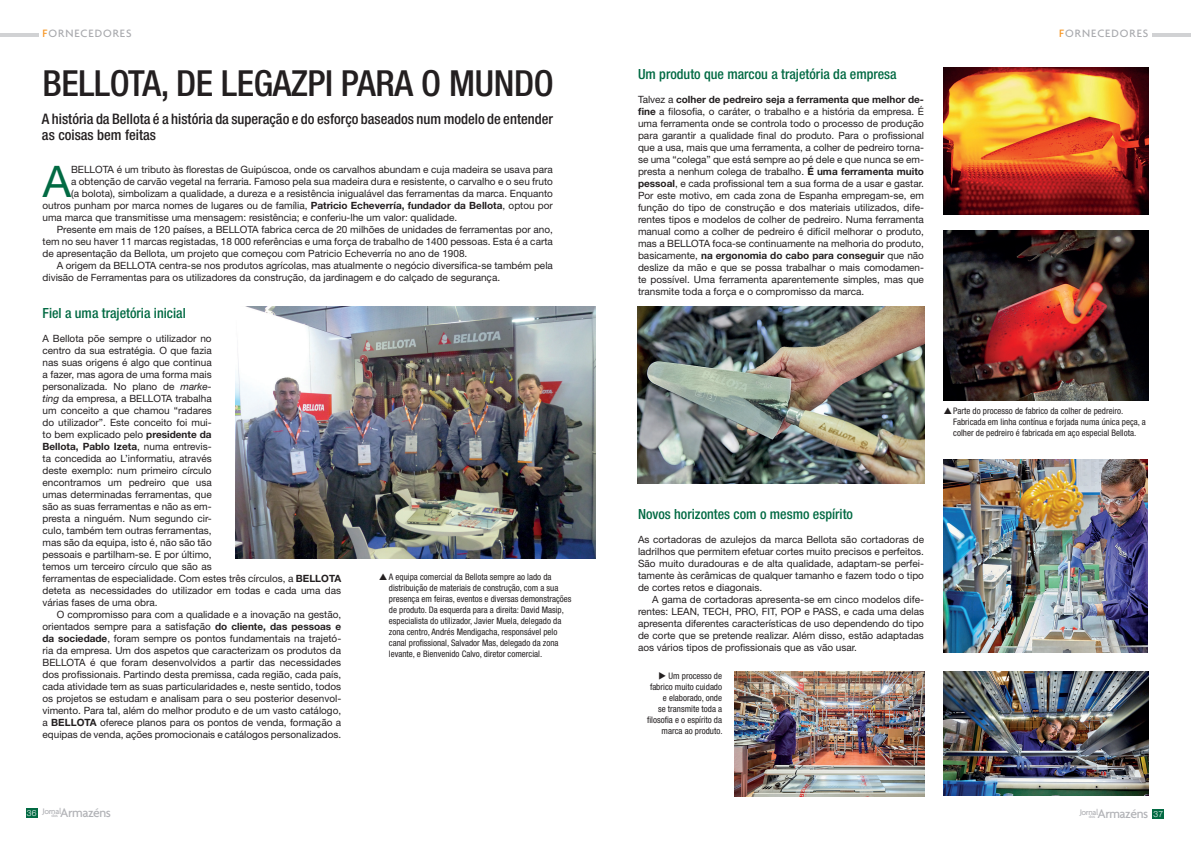
<style>
.page{position:relative;width:1191px;height:842px;background:#fff}
.page>*{position:absolute;margin:0;border:0;box-sizing:border-box;transform-origin:0 0}
.t1{font:43.6px "Helvetica Neue";color:#026a43}
._00_Titulo_1_proveid{font:500 condensed 36px "Helvetica Neue";letter-spacing:-.01em;color:#231f20}
.t2{font:500 condensed 14.5px/16px "Helvetica Neue";color:#231f20}
._01_Sub_Titulo_1_mag{font:500 condensed 14px "Helvetica Neue";color:#026a43}
.t3{font:500 13.6px "Agenda";letter-spacing:-.035em;color:#b2b3b7}
.t4{font:500 11.5px "Agenda";letter-spacing:.08em;color:#a8a9ad}
.t5{font:10px/12px "Helvetica Neue";color:#231f20;text-align:justify}
.t6{font:condensed 9px/11px "Helvetica Neue";color:#231f20}
.t7{font:500 8.7px "Agenda";letter-spacing:-.04em;color:#b2b3b7}
.t8{font:300 8.5px "Helvetica Neue";color:#fff}
.t9{font:500 4.7px "Agenda";letter-spacing:-.04em;color:#b2b3b7}
.s1{color:#f7931d}
.s2{font-weight:700}
.s3{font-style:italic}
</style>
<div class="page">
<hr style="left:0;top:33px;width:39px;height:4px;background:#d1d2d4">
<hr style="left:1152px;top:33px;width:39px;height:4px;background:#d1d2d4">
<div style="left:26px;top:808px;width:11px;height:10px;background:#026a43"></div>
<div style="left:1152px;top:809px;width:12px;height:10px;background:#026a43"></div>
<img style="left:236px;top:307px;width:359px;height:252px">
<img style="left:943px;top:68px;width:205px;height:146px">
<img style="left:943px;top:230px;width:205px;height:170px">
<img style="left:637px;top:307px;width:287px;height:177px">
<img style="left:734px;top:671px;width:190px;height:126px">
<img style="left:943px;top:460px;width:205px;height:192px">
<img style="left:943px;top:671px;width:205px;height:125px">
<p class="t4" style="left:43px;top:26px;width:91px"><span class="s1">F</span>ORNECEDORES</p>
<p class="t4" style="left:1059px;top:26px;width:91px"><span class="s1">F</span>ORNECEDORES</p>
<p class="_00_Titulo_1_proveid" style="left:43px;top:62px;width:513px">BELLOTA, DE LEGAZPI PARA O MUNDO</p>
<p class="t2" style="left:42px;top:111px;width:512px">A história da Bellota é a história da superação e do esforço baseados num modelo de entender as coisas bem feitas</p>
<p class="t1" style="left:43px;top:155px;width:30px">A</p>
<p class="t5" style="left:71px;top:163px;width:483px">BELLOTA é um tributo às florestas de Guipúscoa, onde os carvalhos abundam e cuja madeira se usava para</p>
<p class="t5" style="left:71px;top:175px;width:483px">a obtenção de carvão vegetal na ferraria. Famoso pela sua madeira dura e resistente, o carvalho e o seu fruto</p>
<p class="t5" style="left:71px;top:187px;width:483px">(a bolota), simbolizam a qualidade, a dureza e a resistência inigualável das ferramentas da marca. Enquanto</p>
<p class="t5" style="left:43px;top:199px;width:512px">outros punham por marca nomes de lugares ou de família, <span class="s2">Patricio Echeverría, fundador da Bellota</span>, optou por</p>
<p class="t5" style="left:43px;top:211px;width:416px">uma marca que transmitisse uma mensagem: resistência; e conferiu-lhe um valor: qualidade.</p>
<p class="t5" style="left:43px;top:223px;width:512px;text-indent:14px">Presente em mais de 120 países, a BELLOTA fabrica cerca de 20 milhões de unidades de ferramentas por ano, tem no seu haver 11 marcas registadas, 18 000 referências e uma força de trabalho de 1400 pessoas. Esta é a carta de apresentação da Bellota, um projeto que começou com Patricio Echeverría no ano de 1908.</p>
<p class="t5" style="left:43px;top:259px;width:512px;text-indent:14px">A origem da BELLOTA centra-se nos produtos agrícolas, mas atualmente o negócio diversifica-se também pela divisão de Ferramentas para os utilizadores da construção, da jardinagem e do calçado de segurança.</p>
<p class="_01_Sub_Titulo_1_mag" style="left:43px;top:304px;width:145px">Fiel a uma trajetória inicial</p>
<p class="t5" style="left:43px;top:332px;width:300px;text-align:left">A Bellota põe sempre o utilizador no<br>centro da sua estratégia. O que fazia<br>nas suas origens é algo que continua<br>a fazer, mas agora de uma forma mais<br>personalizada. No plano de <span class="s3">marke-<br>ting</span> da empresa, a BELLOTA trabalha<br>um conceito a que chamou “radares<br>do utilizador”. Este conceito foi mui-<br>to bem explicado pelo <span class="s2">presidente da<br>Bellota, Pablo Izeta</span>, numa entrevis-<br>ta concedida ao L’informatiu, através<br>deste exemplo: num primeiro círculo<br>encontramos um pedreiro que usa<br>umas determinadas ferramentas, que<br>são as suas ferramentas e não as em-<br>presta a ninguém. Num segundo cir-<br>culo, também tem outras ferramentas,<br>mas são da equipa, isto é, não são tão<br>pessoais e partilham-se. E por último,<br>temos um terceiro círculo que são as<br>ferramentas de especialidade. Com estes três círculos, a <span class="s2">BELLOTA </span>deteta as necessidades do utilizador em todas e cada uma das várias fases de uma obra.</p>
<p class="t5" style="left:43px;top:608px;width:300px;text-indent:14px">O compromisso para com a qualidade e a inovação na gestão, orientados sempre para a satisfação <span class="s2">do cliente, das pessoas e da sociedade</span>, foram sempre os pontos fundamentais na trajetó&shy;ria da empresa. Um dos aspetos que caracterizam os produtos da BELLOTA é que foram desenvolvidos a partir das necessidades dos profissionais. Partindo desta premissa, cada região, cada país, cada atividade tem as suas particularidades e, neste sentido, todos os projetos se estudam e analisam para o seu posterior desenvol&shy;vimento. Para tal, além do melhor produto e de um vasto catálogo, a <span class="s2">BELLOTA</span> oferece planos para os pontos de venda, formação a equipas de venda, ações promocionais e catálogos personalizados.</p>
<p class="t6" style="left:389px;top:571px;width:184px">A equipa comercial da Bellota sempre ao lado da distribuição de materiais de construção, com a sua presença em feiras, eventos e diversas demonstrações de produto. Da esquerda para a direita: David Masip, especialista do utilizador, Javier Muela, delegado da zona centro, Andrés Mendigacha, responsável pelo canal profissional, Salvador Mas, delegado da zona levante, e Bienvenido Calvo, diretor comercial.</p>
<p class="_01_Sub_Titulo_1_mag" style="left:638px;top:65px;width:260px">Um produto que marcou a trajetória da empresa</p>
<p class="t5" style="left:638px;top:93px;width:287px">Talvez a <span class="s2">colher de pedreiro seja a ferramenta que melhor de&shy;fine</span> a filosofia, o caráter, o trabalho e a história da empresa. É uma ferramenta onde se controla todo o processo de produção para garantir a qualidade final do produto. Para o profissional que a usa, mais que uma ferramenta, a colher de pedreiro torna&shy;se uma “colega” que está sempre ao pé dele e que nunca se em&shy;presta a nenhum colega de trabalho. <span class="s2">É uma ferramenta muito pessoal</span>, e cada profissional tem a sua forma de a usar e gastar.<br>Por este motivo, em cada zona de Espanha empregam-se, em função do tipo de construção e dos materiais utilizados, dife&shy;rentes tipos e modelos de colher de pedreiro. Numa ferramenta manual como a colher de pedreiro é difícil melhorar o produto, mas a BELLOTA foca-se continuamente na melhoria do produto, basicamente, <span class="s2">na ergonomia do cabo para conseguir</span> que não deslize da mão e que se possa trabalhar o mais comodamen&shy;te possível. Uma ferramenta aparentemente simples, mas que transmite toda a força e o compromisso da marca.</p>
<p class="_01_Sub_Titulo_1_mag" style="left:638px;top:505px;width:216px">Novos horizontes com o mesmo espírito</p>
<p class="t5" style="left:638px;top:533px;width:287px">As cortadoras de azulejos da marca Bellota são cortadoras de ladrilhos que permitem efetuar cortes muito precisos e perfeitos.<br>São muito duradouras e de alta qualidade, adaptam-se perfei&shy;tamente às cerâmicas de qualquer tamanho e fazem todo o tipo de cortes retos e diagonais.</p>
<p class="t5" style="left:638px;top:593px;width:287px;text-indent:14px">A gama de cortadoras apresenta-se em cinco modelos dife&shy;rentes: LEAN, TECH, PRO, FIT, POP e PASS, e cada uma delas apresenta diferentes características de uso dependendo do tipo de corte que se pretende realizar. Além disso, estão adaptadas aos vários tipos de profissionais que as vão usar.</p>
<p class="t6" style="left:647px;top:670px;width:77px;text-align:right">◆ Um processo de fabrico muito cuidado e elaborado, onde<br>se transmite toda a filosofia e o espírito da marca ao produto.</p>
<p class="t6" style="left:953px;top:405px;width:194px">Parte do processo de fabrico da colher de pedreiro.<br>Fabricada em linha contínua e forjada numa única peça, a colher de pedreiro é fabricada em aço especial Bellota.</p>
<p class="t7" style="left:43px;top:806px;width:20px">Jornal</p>
<p class="t8" style="left:27px;top:808px;width:11px">36</p>
<p class="t9" style="left:52px;top:813px;width:8px">dos</p>
<h3 class="t3" style="left:60px;top:805px;width:52px">Armazéns</h3>
<p class="t8" style="left:1153px;top:809px;width:11px">37</p>
<p class="t7" style="left:1079px;top:807px;width:20px">Jornal</p>
<p class="t9" style="left:1088px;top:814px;width:8px">dos</p>
<h3 class="t3" style="left:1097px;top:805px;width:52px">Armazéns</h3>
</div>
